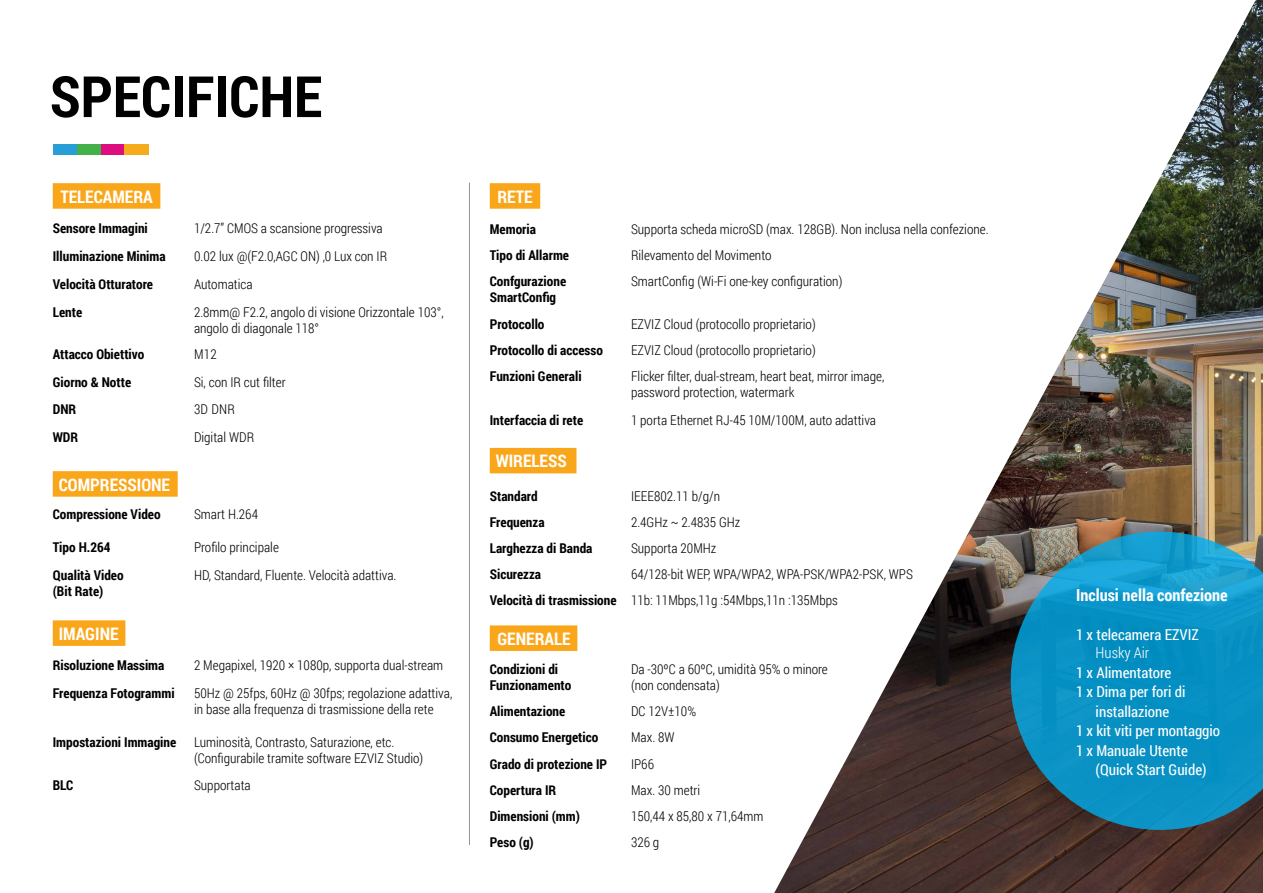
<style>
.page{position:relative;width:1263px;height:893px;background:#fff}
.page>*{position:absolute;margin:0;border:0;box-sizing:border-box;transform-origin:0 0}
.t1{font:700 57px "Roboto Condensed";color:#000}
.t2{font:700 17.25px "Roboto Condensed";color:#fff}
.t3{font:700 16.5px "Roboto Condensed";color:#fff}
.t4{font:15px "Roboto Condensed";color:#fff}
.t5{font:300 15px "Roboto Condensed";color:#fff}
.t6{font:300 13.5px/16.2px "Roboto Condensed";color:#000}
.t7{font:700 13.5px/16.2px "Roboto Condensed";color:#000}
.s1{font-weight:700}
</style>
<div class="page">
<img style="left:774px;top:0;width:489px;height:893px">
<svg style="left:1011px;top:532px;width:252px;height:298px;background:#1a86ae"></svg>
<div style="left:125px;top:144px;width:24px;height:11px;background:#f6ab1c"></div>
<div style="left:53px;top:144px;width:24px;height:11px;background:#279ed7"></div>
<div style="left:77px;top:144px;width:24px;height:11px;background:#43b049"></div>
<div style="left:101px;top:144px;width:23px;height:11px;background:#dd0d80"></div>
<div style="left:124px;top:144px;width:24px;height:11px;background:#f6ab1c"></div>
<div style="left:53px;top:183px;width:107px;height:26px;background:#faa61a"></div>
<div style="left:53px;top:471px;width:125px;height:26px;background:#faa61a"></div>
<div style="left:53px;top:620px;width:72px;height:26px;background:#faa61a"></div>
<div style="left:490px;top:183px;width:50px;height:26px;background:#faa61a"></div>
<div style="left:490px;top:448px;width:86px;height:25px;background:#faa61a"></div>
<div style="left:490px;top:625px;width:87px;height:26px;background:#faa61a"></div>
<hr style="left:469px;top:183px;width:1px;height:662px;background:#939598">
<h1 class="t1" style="left:50px;top:57px;width:274px">SPECIFICHE</h1>
<p class="t2" style="left:60px;top:184px;width:94px">TELECAMERA</p>
<p class="t7" style="left:53px;top:220px;width:97px">Sensore Immagini</p>
<p class="t6" style="left:194px;top:220px;width:190px">1/2.7” CMOS a scansione progressiva</p>
<p class="t7" style="left:53px;top:248px;width:114px">Illuminazione Minima</p>
<p class="t6" style="left:194px;top:248px;width:195px">0.02 lux @(F2.0,AGC ON) ,0 Lux con IR</p>
<p class="t7" style="left:53px;top:275px;width:102px">Velocità Otturatore</p>
<p class="t6" style="left:194px;top:275px;width:60px">Automatica</p>
<p class="t7" style="left:53px;top:303px;width:31px">Lente</p>
<p class="t6" style="left:194px;top:303px;width:251px">2.8mm@ F2.2, angolo di visione Orizzontale 103°, angolo di diagonale 118°</p>
<p class="t7" style="left:53px;top:345px;width:93px">Attacco Obiettivo</p>
<p class="t6" style="left:194px;top:345px;width:24px">M12</p>
<p class="t7" style="left:53px;top:373px;width:80px">Giorno &amp; Notte</p>
<p class="t6" style="left:194px;top:373px;width:93px">Si, con IR cut filter</p>
<p class="t7" style="left:53px;top:401px;width:25px">DNR</p>
<p class="t6" style="left:194px;top:401px;width:43px">3D DNR</p>
<p class="t7" style="left:53px;top:429px;width:27px">WDR</p>
<p class="t6" style="left:194px;top:429px;width:62px">Digital WDR</p>
<p class="t2" style="left:59px;top:472px;width:113px">COMPRESSIONE</p>
<p class="t7" style="left:53px;top:506px;width:109px">Compressione Video</p>
<p class="t6" style="left:194px;top:506px;width:66px">Smart H.264</p>
<p class="t7" style="left:53px;top:539px;width:59px">Tipo H.264</p>
<p class="t6" style="left:194px;top:539px;width:86px">Profilo principale</p>
<p class="t7" style="left:53px;top:566px;width:72px">Qualità Video (Bit Rate)</p>
<p class="t6" style="left:194px;top:567px;width:204px">HD, Standard, Fluente. Velocità adattiva.</p>
<p class="t2" style="left:59px;top:622px;width:61px">IMAGINE</p>
<p class="t7" style="left:53px;top:656px;width:113px">Risoluzione Massima</p>
<p class="t6" style="left:194px;top:657px;width:251px">2 Megapixel, 1920 × 1080p, supporta dual-stream</p>
<p class="t7" style="left:53px;top:684px;width:123px">Frequenza Fotogrammi</p>
<p class="t6" style="left:194px;top:684px;width:260px">50Hz @ 25fps, 60Hz @ 30fps; regolazione adattiva, in base alla frequenza di trasmissione della rete</p>
<p class="t7" style="left:53px;top:734px;width:125px">Impostazioni Immagine</p>
<p class="t6" style="left:194px;top:734px;width:231px">Luminosità, Contrasto, Saturazione, etc. (Configurabile tramite software EZVIZ Studio)</p>
<p class="t7" style="left:53px;top:776px;width:22px">BLC</p>
<p class="t6" style="left:194px;top:776px;width:58px">Supportata</p>
<p class="t2" style="left:497px;top:184px;width:37px">RETE</p>
<p class="t7" style="left:490px;top:220px;width:48px">Memoria</p>
<p class="t6" style="left:631px;top:220px;width:359px">Supporta scheda microSD (max. 128GB). Non inclusa nella confezione.</p>
<p class="t7" style="left:490px;top:247px;width:81px">Tipo di Allarme</p>
<p class="t6" style="left:631px;top:247px;width:142px">Rilevamento del Movimento</p>
<p class="t7" style="left:490px;top:273px;width:78px">Confgurazione<br>SmartConfig</p>
<p class="t6" style="left:631px;top:273px;width:213px">SmartConfig (Wi-Fi one-key configuration)</p>
<p class="t7" style="left:490px;top:315px;width:56px">Protocollo</p>
<p class="t6" style="left:631px;top:315px;width:186px">EZVIZ Cloud (protocollo proprietario)</p>
<p class="t7" style="left:490px;top:341px;width:115px">Protocollo di accesso</p>
<p class="t6" style="left:631px;top:341px;width:186px">EZVIZ Cloud (protocollo proprietario)</p>
<p class="t7" style="left:490px;top:367px;width:93px">Funzioni Generali</p>
<p class="t6" style="left:631px;top:367px;width:255px">Flicker filter, dual-stream, heart beat, mirror image, password protection, watermark</p>
<p class="t7" style="left:490px;top:412px;width:95px">Interfaccia di rete</p>
<p class="t6" style="left:631px;top:412px;width:247px">1 porta Ethernet RJ-45 10M/100M, auto adattiva</p>
<p class="t2" style="left:496px;top:449px;width:73px">WIRELESS</p>
<p class="t7" style="left:490px;top:487px;width:49px">Standard</p>
<p class="t6" style="left:631px;top:487px;width:91px">IEEE802.11 b/g/n</p>
<p class="t7" style="left:490px;top:513px;width:56px">Frequenza</p>
<p class="t6" style="left:631px;top:514px;width:111px">2.4GHz ~ 2.4835 GHz</p>
<p class="t7" style="left:490px;top:540px;width:104px">Larghezza di Banda</p>
<p class="t6" style="left:631px;top:540px;width:87px">Supporta 20MHz</p>
<p class="t7" style="left:490px;top:566px;width:53px">Sicurezza</p>
<p class="t6" style="left:490px;top:561px;width:425px;line-height:26.1px;text-indent:141px">64/128-bit WEP, WPA/WPA2, WPA-PSK/WPA2-PSK, WPS<br><span class="s1">Velocità di trasmissione</span> 11b: 11Mbps,11g :54Mbps,11n :135Mbps</p>
<p class="t2" style="left:497px;top:627px;width:75px">GENERALE</p>
<p class="t7" style="left:490px;top:660px;width:83px">Condizioni di<br>Funzionamento</p>
<p class="t6" style="left:631px;top:661px;width:198px">Da -30ºC a 60ºC, umidità 95% o minore (non condensata)</p>
<p class="t7" style="left:490px;top:703px;width:77px">Alimentazione</p>
<p class="t6" style="left:631px;top:703px;width:67px">DC 12V±10%</p>
<p class="t7" style="left:490px;top:729px;width:110px">Consumo Energetico</p>
<p class="t6" style="left:631px;top:729px;width:45px">Max. 8W</p>
<p class="t7" style="left:490px;top:755px;width:119px">Grado di protezione IP</p>
<p class="t6" style="left:631px;top:755px;width:25px">IP66</p>
<p class="t7" style="left:490px;top:781px;width:68px">Copertura IR</p>
<p class="t6" style="left:631px;top:781px;width:71px">Max. 30 metri</p>
<p class="t7" style="left:490px;top:807px;width:92px">Dimensioni (mm)</p>
<p class="t6" style="left:631px;top:808px;width:134px">150,44 x 85,80 x 71,64mm</p>
<p class="t7" style="left:490px;top:834px;width:45px">Peso (g)</p>
<p class="t6" style="left:631px;top:834px;width:30px">326 g</p>
<p class="t3" style="left:1076px;top:583px;width:153px">Inclusi nella confezione</p>
<p class="t4" style="left:1076px;top:624px;width:124px">1 x telecamera EZVIZ</p>
<p class="t5" style="left:1096px;top:642px;width:55px">Husky Air</p>
<p class="t4" style="left:1076px;top:662px;width:97px">1 x Alimentatore</p>
<p class="t4" style="left:1076px;top:681px;width:111px">1 x Dima per fori di</p>
<p class="t4" style="left:1096px;top:701px;width:75px">installazione</p>
<p class="t4" style="left:1076px;top:720px;width:146px">1 x kit viti per montaggio</p>
<p class="t4" style="left:1076px;top:740px;width:113px">1 x Manuale Utente</p>
<p class="t4" style="left:1096px;top:759px;width:112px">(Quick Start Guide)</p>
</div>
